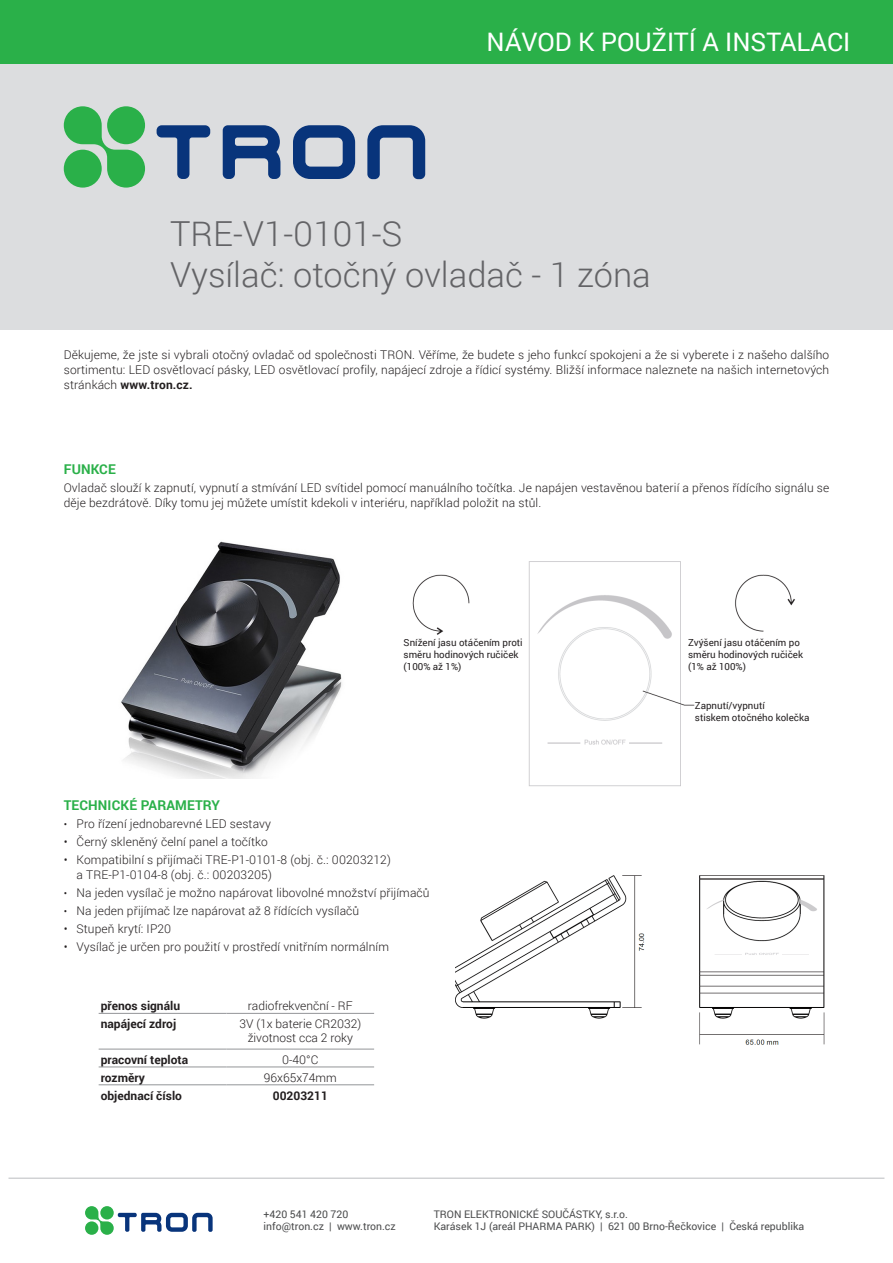
<style>
.page{position:relative;width:893px;height:1263px;background:#fff}
.page>*{position:absolute;margin:0;border:0;box-sizing:border-box;transform-origin:0 0}
.t1{font:300 34.5px "Roboto";color:#636366}
.Záhlaví_-_bílá{font:25.5px "Roboto";color:#fff}
.ROBOTO_9_zelená{font:700 13.5px "Roboto";letter-spacing:.01em;color:#2ab049}
.Roboto_Light_8{font:300 12px/15px "Roboto";letter-spacing:.01em;color:#231f20}
.tabulka{font:300 12px "Roboto";color:#231f20}
.zahlavi{font:700 12px "Roboto";color:#231f20}
.tabulka-2{font:700 12px "Roboto";color:#231f20}
.t2{font:10.5px "Roboto";color:#4b4c4d}
.popisek{font:9.75px/12px "Roboto";color:#231f20}
.s1{font-weight:700}
.s2{font-size:10.5px}
</style>
<div class="page">
<div style="left:0;top:0;width:893px;height:330px;background:#dcdddf"></div>
<div style="left:0;top:0;width:893px;height:64px;background:#2ab049"></div>
<svg style="left:85px;top:1206px;width:128px;height:29px"></svg>
<svg style="left:367px;top:125px;width:58px;height:54px"></svg>
<svg style="left:223px;top:125px;width:57px;height:54px"></svg>
<svg style="left:293px;top:125px;width:62px;height:54px"></svg>
<svg style="left:157px;top:125px;width:53px;height:54px"></svg>
<svg style="left:64px;top:106px;width:81px;height:82px"></svg>
<hr style="left:9px;top:1178px;width:875px;height:1px;background:#bcbdc0">
<hr style="left:99px;top:1013px;width:128px;height:1px;background:#939598">
<hr style="left:227px;top:1013px;width:147px;height:1px;background:#939598">
<hr style="left:99px;top:1049px;width:128px;height:1px;background:#939598">
<hr style="left:227px;top:1049px;width:147px;height:1px;background:#939598">
<hr style="left:99px;top:1067px;width:128px;height:1px;background:#939598">
<hr style="left:227px;top:1067px;width:147px;height:1px;background:#939598">
<hr style="left:99px;top:1084px;width:128px;height:1px;background:#939598">
<hr style="left:227px;top:1084px;width:147px;height:1px;background:#939598">
<img style="left:456px;top:875px;width:369px;height:170px">
<img style="left:412px;top:561px;width:383px;height:226px">
<img style="left:121px;top:541px;width:221px;height:238px">
<p class="Záhlaví_-_bílá" style="left:487px;top:24px;width:365px">NÁVOD K POUŽITÍ A INSTALACI</p>
<p class="t1" style="left:170px;top:209px;width:234px">TRE-V1-0101-S</p>
<p class="t1" style="left:170px;top:251px;width:482px">Vysílač: otočný ovladač - 1 zóna</p>
<p class="Roboto_Light_8" style="left:64px;top:347px;width:767px;text-align:justify">Děkujeme, že jste si vybrali otočný ovladač od společnosti TRON. Věříme, že budete s jeho funkcí spokojeni a že si vyberete i z našeho dalšího sortimentu: LED osvětlovací pásky, LED osvětlovací profily, napájecí zdroje a řídicí systémy. Bližší informace naleznete na našich internetových stránkách <span class="s1">www.tron.cz.</span></p>
<p class="ROBOTO_9_zelená" style="left:64px;top:459px;width:54px">FUNKCE</p>
<p class="Roboto_Light_8" style="left:64px;top:480px;width:767px">Ovladač slouží k zapnutí, vypnutí a stmívání LED svítidel pomocí manuálního točítka. Je napájen vestavěnou baterií a přenos řídícího signálu se děje bezdrátově. Díky tomu jej můžete umístit kdekoli v interiéru, například položit na stůl.</p>
<p class="popisek" style="left:404px;top:636px;width:121px">Snížení jasu otáčením proti směru hodinových ručiček (100% až 1%)</p>
<p class="popisek" style="left:688px;top:636px;width:116px">Zvýšení jasu otáčením po směru hodinových ručiček (1% až 100%)</p>
<p class="ROBOTO_9_zelená" style="left:64px;top:796px;width:158px">TECHNICKÉ PARAMETRY</p>
<p class="Roboto_Light_8" style="left:64px;top:816px;width:209px"><span class="s2">•</span> Pro řízení jednobarevné LED sestavy</p>
<p class="Roboto_Light_8" style="left:64px;top:834px;width:206px">• Černý skleněný čelní panel a točítko</p>
<p class="Roboto_Light_8" style="left:77px;top:852px;width:316px;text-indent:-13px">• Kompatibilní s přijímači TRE-P1-0101-8 (obj. č.: 00203212) a TRE-P1-0104-8 (obj. č.: 00203205)</p>
<p class="Roboto_Light_8" style="left:64px;top:885px;width:367px"><span class="s2">•</span> Na jeden vysílač je možno napárovat libovolné množství přijímačů</p>
<p class="Roboto_Light_8" style="left:64px;top:903px;width:297px"><span class="s2">•</span> Na jeden přijímač lze napárovat až 8 řídících vysílačů</p>
<p class="Roboto_Light_8" style="left:64px;top:921px;width:109px">• Stupeň krytí: IP20</p>
<p class="Roboto_Light_8" style="left:64px;top:939px;width:327px">• Vysílač je určen pro použití v prostředí vnitřním normálním</p>
<p class="zahlavi" style="left:101px;top:997px;width:81px">přenos signálu</p>
<p class="tabulka" style="left:248px;top:998px;width:106px">radiofrekvenční - RF</p>
<p class="zahlavi" style="left:101px;top:1015px;width:77px">napájecí zdroj</p>
<p class="tabulka" style="left:239px;top:1015px;width:123px">3V (1x baterie CR2032)</p>
<p class="tabulka" style="left:248px;top:1029px;width:107px">životnost cca 2 roky</p>
<p class="zahlavi" style="left:101px;top:1051px;width:89px">pracovní teplota</p>
<p class="tabulka" style="left:282px;top:1051px;width:38px">0-40°C</p>
<p class="zahlavi" style="left:101px;top:1069px;width:46px">rozměry</p>
<p class="tabulka" style="left:264px;top:1069px;width:74px">96x65x74mm</p>
<p class="zahlavi" style="left:101px;top:1087px;width:83px">objednací číslo</p>
<p class="tabulka-2" style="left:273px;top:1087px;width:57px">00203211</p>
<p class="popisek" style="left:695px;top:699px;width:71px">Zapnutí/vypnutí</p>
<p class="popisek" style="left:695px;top:711px;width:116px">stiskem otočného kolečka</p>
<p class="t2" style="left:264px;top:1206px;width:86px">+420 541 420 720</p>
<p class="t2" style="left:264px;top:1219px;width:134px">info@tron.cz | www.tron.cz</p>
<p class="t2" style="left:434px;top:1206px;width:196px">TRON ELEKTRONICKÉ SOUČÁSTKY, s.r.o.</p>
<p class="t2" style="left:434px;top:1219px;width:372px">Karásek 1J (areál PHARMA PARK) | 621 00 Brno-Řečkovice | Česká republika</p>
</div>
